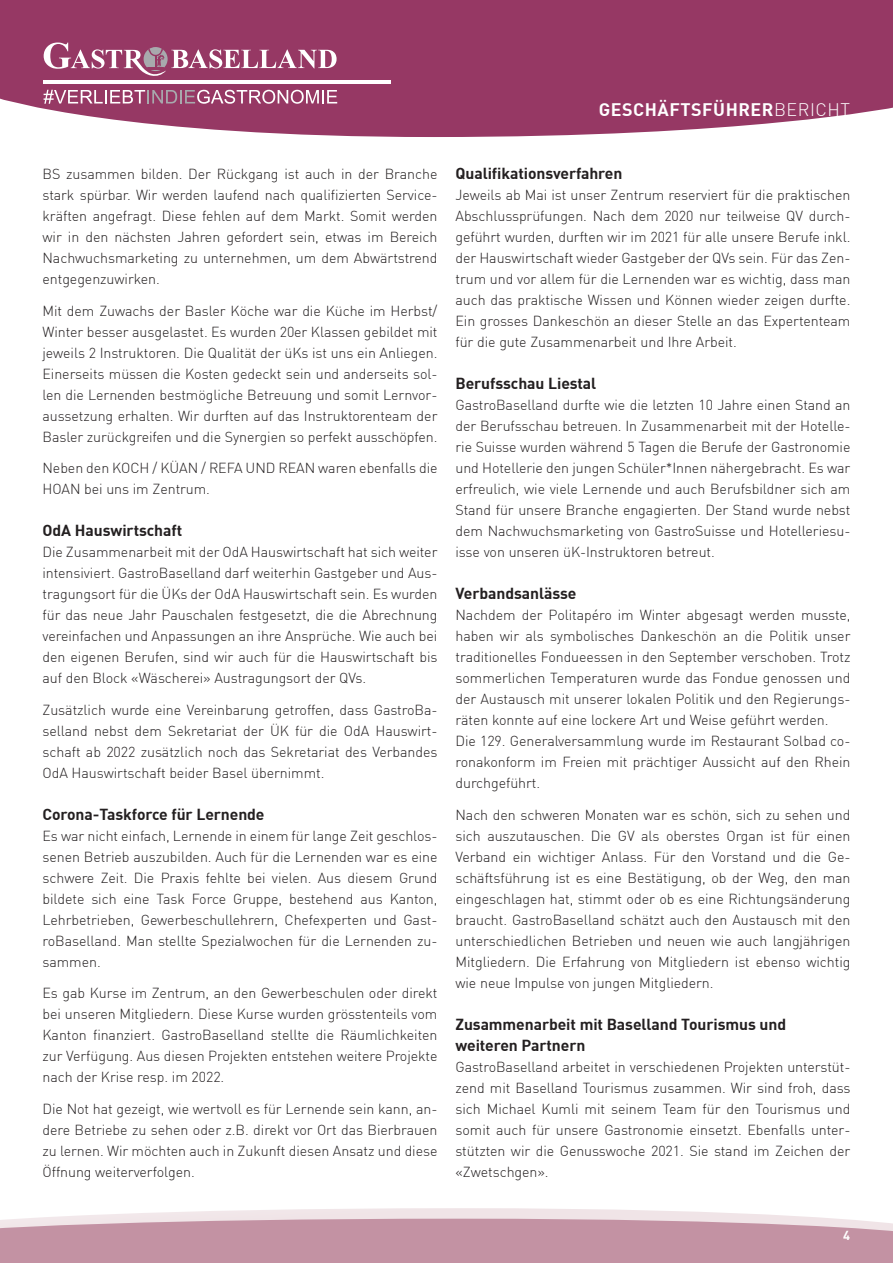
<style>
.page{position:relative;width:893px;height:1263px;background:#fff}
.page>*{position:absolute;margin:0;border:0;box-sizing:border-box;transform-origin:0 0}
.t1{font:700 17.85px "DIN";letter-spacing:.03em;color:#fff}
.t2{font:700 15.6px/21px "DIN";letter-spacing:-.005em;color:#231f20}
.t3{font:300 14.25px/21px "DIN";letter-spacing:-.005em;color:#231f20;text-align:justify}
.t4{font:700 12.9px "DIN";color:#fff}
.s1{font-weight:300}
</style>
<div class="page">
<svg style="left:22px;top:1208px;width:814px;height:11px;fill:#f1e6e8"></svg>
<svg style="left:0;top:1219px;width:893px;height:44px;background:#c697a7"></svg>
<svg style="left:0;top:0;width:893px;height:137px;background:#9e4870"></svg>
<svg style="left:44px;top:43px;width:293px;height:37px;background:#a95e81"></svg>
<hr style="left:44px;top:80px;width:347px;height:4px;background:#fff">
<svg style="left:44px;top:90px;width:293px;height:14px"></svg>
<p class="t1" style="left:599px;top:98px;width:253px">GESCHÄFTSFÜHRER<span class="s1">BERICHT</span></p>
<p class="t3" style="left:43px;top:163px;width:396px">BS zusammen bilden. Der Rückgang ist auch in der Branche stark spürbar. Wir werden laufend nach qualifizierten Service&shy;kräften angefragt. Diese fehlen auf dem Markt. Somit werden wir in den nächsten Jahren gefordert sein, etwas im Bereich Nachwuchsmarketing zu unternehmen, um dem Abwärtstrend entgegenzuwirken.</p>
<p class="t3" style="left:43px;top:300px;width:396px">Mit dem Zuwachs der Basler Köche war die Küche im Herbst/ Winter besser ausgelastet. Es wurden 20er Klassen gebildet mit jeweils 2 Instruktoren. Die Qualität der üKs ist uns ein Anliegen.<br>Einerseits müssen die Kosten gedeckt sein und anderseits sol&shy;len die Lernenden bestmögliche Betreuung und somit Lernvor&shy;aussetzung erhalten. Wir durften auf das Instruktorenteam der Basler zurückgreifen und die Synergien so perfekt ausschöpfen.</p>
<p class="t3" style="left:43px;top:457px;width:396px">Neben den KOCH / KÜAN / REFA UND REAN waren ebenfalls die<br>HOAN bei uns im Zentrum.</p>
<p class="t2" style="left:43px;top:519px;width:141px">OdA Hauswirtschaft</p>
<p class="t3" style="left:43px;top:541px;width:396px">Die Zusammenarbeit mit der OdA Hauswirtschaft hat sich weiter intensiviert. GastroBaselland darf weiterhin Gastgeber und Aus&shy;tragungsort für die ÜKs der OdA Hauswirtschaft sein. Es wurden für das neue Jahr Pauschalen festgesetzt, die die Abrechnung vereinfachen und Anpassungen an ihre Ansprüche. Wie auch bei den eigenen Berufen, sind wir auch für die Hauswirtschaft bis auf den Block «Wäscherei» Austragungsort der QVs.</p>
<p class="t3" style="left:43px;top:699px;width:396px">Zusätzlich wurde eine Vereinbarung getroffen, dass GastroBa&shy;selland nebst dem Sekretariat der ÜK für die OdA Hauswirt&shy;schaft ab 2022 zusätzlich noch das Sekretariat des Verbandes OdA Hauswirtschaft beider Basel übernimmt.</p>
<p class="t2" style="left:43px;top:803px;width:224px">Corona-Taskforce für Lernende</p>
<p class="t3" style="left:43px;top:825px;width:396px">Es war nicht einfach, Lernende in einem für lange Zeit geschlos&shy;senen Betrieb auszubilden. Auch für die Lernenden war es eine schwere Zeit. Die Praxis fehlte bei vielen. Aus diesem Grund bildete sich eine Task Force Gruppe, bestehend aus Kanton, Lehrbetrieben, Gewerbeschullehrern, Chefexperten und Gast&shy;roBaselland. Man stellte Spezialwochen für die Lernenden zu&shy;sammen.</p>
<p class="t3" style="left:43px;top:982px;width:396px">Es gab Kurse im Zentrum, an den Gewerbeschulen oder direkt bei unseren Mitgliedern. Diese Kurse wurden grösstenteils vom Kanton finanziert. GastroBaselland stellte die Räumlichkeiten zur Verfügung. Aus diesen Projekten entstehen weitere Projekte nach der Krise resp. im 2022.</p>
<p class="t3" style="left:43px;top:1098px;width:396px">Die Not hat gezeigt, wie wertvoll es für Lernende sein kann, an&shy;dere Betriebe zu sehen oder z.B. direkt vor Ort das Bierbrauen zu lernen. Wir möchten auch in Zukunft diesen Ansatz und diese Öffnung weiterverfolgen.</p>
<p class="t2" style="left:455px;top:162px;width:168px">Qualifikationsverfahren</p>
<p class="t3" style="left:455px;top:184px;width:396px">Jeweils ab Mai ist unser Zentrum reserviert für die praktischen Abschlussprüfungen. Nach dem 2020 nur teilweise QV durch&shy;geführt wurden, durften wir im 2021 für alle unsere Berufe inkl. der Hauswirtschaft wieder Gastgeber der QVs sein. Für das Zen&shy;trum und vor allem für die Lernenden war es wichtig, dass man auch das praktische Wissen und Können wieder zeigen durfte.<br>Ein grosses Dankeschön an dieser Stelle an das Expertenteam für die gute Zusammenarbeit und Ihre Arbeit.</p>
<p class="t2" style="left:455px;top:372px;width:142px">Berufsschau Liestal</p>
<p class="t3" style="left:455px;top:394px;width:396px">GastroBaselland durfte wie die letzten 10 Jahre einen Stand an der Berufsschau betreuen. In Zusammenarbeit mit der Hotelle&shy;rie Suisse wurden während 5 Tagen die Berufe der Gastronomie und Hotellerie den jungen Schüler*Innen nähergebracht. Es war erfreulich, wie viele Lernende und auch Berufsbildner sich am Stand für unsere Branche engagierten. Der Stand wurde nebst dem Nachwuchsmarketing von GastroSuisse und Hotelleriesu&shy;isse von unseren üK-Instruktoren betreut.</p>
<p class="t2" style="left:455px;top:582px;width:122px">Verbandsanlässe</p>
<p class="t3" style="left:455px;top:604px;width:396px;text-align:left">Nachdem der Politapéro im Winter abgesagt werden musste, haben wir als symbolisches Dankeschön an die Politik unser traditionelles Fondueessen in den September verschoben. Trotz sommerlichen Temperaturen wurde das Fondue genossen und der Austausch mit unserer lokalen Politik und den Regierungs&shy;räten konnte auf eine lockere Art und Weise geführt werden.<br>Die 129. Generalversammlung wurde im Restaurant Solbad co&shy;ronakonform im Freien mit prächtiger Aussicht auf den Rhein durchgeführt.</p>
<p class="t3" style="left:455px;top:804px;width:396px">Nach den schweren Monaten war es schön, sich zu sehen und sich auszutauschen. Die GV als oberstes Organ ist für einen Verband ein wichtiger Anlass. Für den Vorstand und die Ge&shy;schäftsführung ist es eine Bestätigung, ob der Weg, den man eingeschlagen hat, stimmt oder ob es eine Richtungsänderung braucht. GastroBaselland schätzt auch den Austausch mit den unterschiedlichen Betrieben und neuen wie auch langjährigen Mitgliedern. Die Erfahrung von Mitgliedern ist ebenso wichtig wie neue Impulse von jungen Mitgliedern.</p>
<p class="t2" style="left:455px;top:1013px;width:332px">Zusammenarbeit mit Baselland Tourismus und weiteren Partnern</p>
<p class="t3" style="left:455px;top:1056px;width:396px">GastroBaselland arbeitet in verschiedenen Projekten unterstüt&shy;zend mit Baselland Tourismus zusammen. Wir sind froh, dass sich Michael Kumli mit seinem Team für den Tourismus und somit auch für unsere Gastronomie einsetzt. Ebenfalls unter&shy;stützten wir die Genusswoche 2021. Sie stand im Zeichen der «Zwetschgen».</p>
<p class="t4" style="left:843px;top:1226px;width:8px">4</p>
</div>
